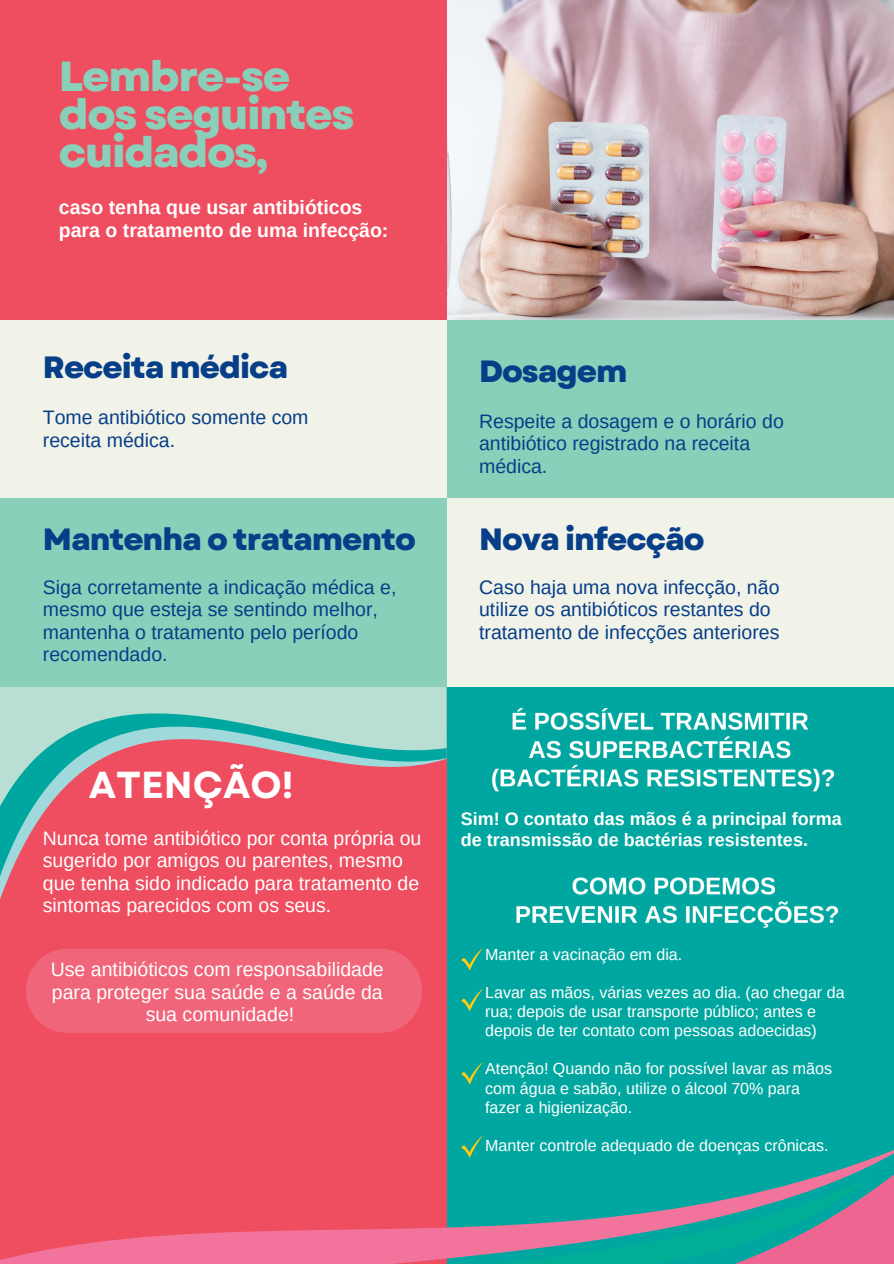
<style>
.page{position:relative;width:894px;height:1264px;background:#fff}
.page>*{position:absolute;margin:0;border:0;box-sizing:border-box;transform-origin:0 0}
.t1{font:800 42px/37.8px "Garet";letter-spacing:-.035em;color:#8acfba}
.t2{font:700 37.5px "Garet";color:#fff}
.t3{font:800 30.75px "Garet";letter-spacing:-.035em;color:#073e88}
.t4{font:19.5px/22.5px "Arimo";color:#073e88}
.t5{font:19.5px/22.5px "Arimo";color:#fff}
.t6{font:700 19.5px "Arimo";color:#fff}
.t7{font:700 18px "Arimo";color:#fff}
.t8{font:16.05px/19.2px "Arimo";color:#fff}
</style>
<div class="page">
<div style="left:0;top:0;width:893px;height:1263px;background:#f1f2e8"></div>
<div style="left:446px;top:310px;width:447px;height:188px;background:#8acfba"></div>
<div style="left:442px;top:687px;width:451px;height:576px;background:#00a7a0"></div>
<div style="left:0;top:690px;width:446px;height:573px;background:#ef4d60"></div>
<svg style="left:0;top:812px;width:44px;height:73px"></svg>
<svg style="left:0;top:687px;width:446px;height:125px"></svg>
<img style="left:446px;top:0;width:447px;height:319px">
<div style="left:0;top:0;width:446px;height:319px;background:#ef4d60"></div>
<div style="left:0;top:498px;width:446px;height:189px;background:#8acfba"></div>
<div style="left:26px;top:949px;width:396px;height:83px;background:#f06579"></div>
<svg style="left:0;top:1144px;width:893px;height:119px"></svg>
<svg style="left:476px;top:1163px;width:417px;height:100px"></svg>
<img style="left:492px;top:708px;width:343px;height:84px">
<img style="left:516px;top:877px;width:323px;height:51px">
<svg style="left:461px;top:948px;width:22px;height:22px"></svg>
<svg style="left:461px;top:989px;width:22px;height:22px"></svg>
<svg style="left:461px;top:1062px;width:22px;height:22px"></svg>
<svg style="left:460px;top:1135px;width:24px;height:22px"></svg>
<p class="t1" style="left:59px;top:58px;width:297px">Lembre-se dos seguintes cuidados,</p>
<h3 class="t6" style="left:59px;top:196px;width:305px">caso tenha que usar antibióticos</h3>
<h6 class="t6" style="left:59px;top:219px;width:331px">para o tratamento de uma infecção:</h6>
<p class="t3" style="left:43px;top:345px;width:247px">Receita médica</p>
<h5 class="t4" style="left:43px;top:406px;width:267px">Tome antibiótico somente com receita médica.</h5>
<h6 class="t3" style="left:43px;top:517px;width:374px">Mantenha o tratamento</h6>
<h3 class="t4" style="left:43px;top:575px;width:355px">Siga corretamente a indicação médica e, mesmo que esteja se sentindo melhor, mantenha o tratamento pelo período recomendado.</h3>
<p class="t2" style="left:89px;top:757px;width:206px">ATENÇÃO!</p>
<h2 class="t5" style="left:43px;top:826px;width:380px">Nunca tome antibiótico por conta própria ou sugerido por amigos ou parentes, mesmo que tenha sido indicado para tratamento de sintomas parecidos com os seus.</h2>
<h5 class="t5" style="left:51px;top:958px;width:334px;text-align:center">Use antibióticos com responsabilidade para proteger sua saúde e a saúde da sua comunidade!</h5>
<h6 class="t3" style="left:479px;top:349px;width:150px">Dosagem</h6>
<h3 class="t4" style="left:479px;top:410px;width:306px">Respeite a dosagem e o horário do antibiótico registrado na receita médica.</h3>
<h6 class="t3" style="left:479px;top:517px;width:227px">Nova infecção</h6>
<h3 class="t4" style="left:479px;top:575px;width:302px">Caso haja uma nova infecção, não utilize os antibióticos restantes do tratamento de infecções anteriores</h3>
<p class="t7" style="left:460px;top:808px;width:382px">Sim! O contato das mãos é a principal forma</p>
<p class="t7" style="left:460px;top:829px;width:348px">de transmissão de bactérias resistentes.</p>
<p class="t8" style="left:485px;top:944px;width:198px">Manter a vacinação em dia.</p>
<p class="t8" style="left:485px;top:982px;width:361px">Lavar as mãos, várias vezes ao dia. (ao chegar da rua; depois de usar transporte público; antes e depois de ter contato com pessoas adoecidas)</p>
<p class="t8" style="left:485px;top:1059px;width:348px">Atenção! Quando não for possível lavar as mãos com água e sabão, utilize o álcool 70% para</p>
<p class="t8" style="left:485px;top:1097px;width:149px">fazer a higienização.</p>
<p class="t8" style="left:485px;top:1135px;width:345px">Manter controle adequado de doenças crônicas.</p>
</div>
